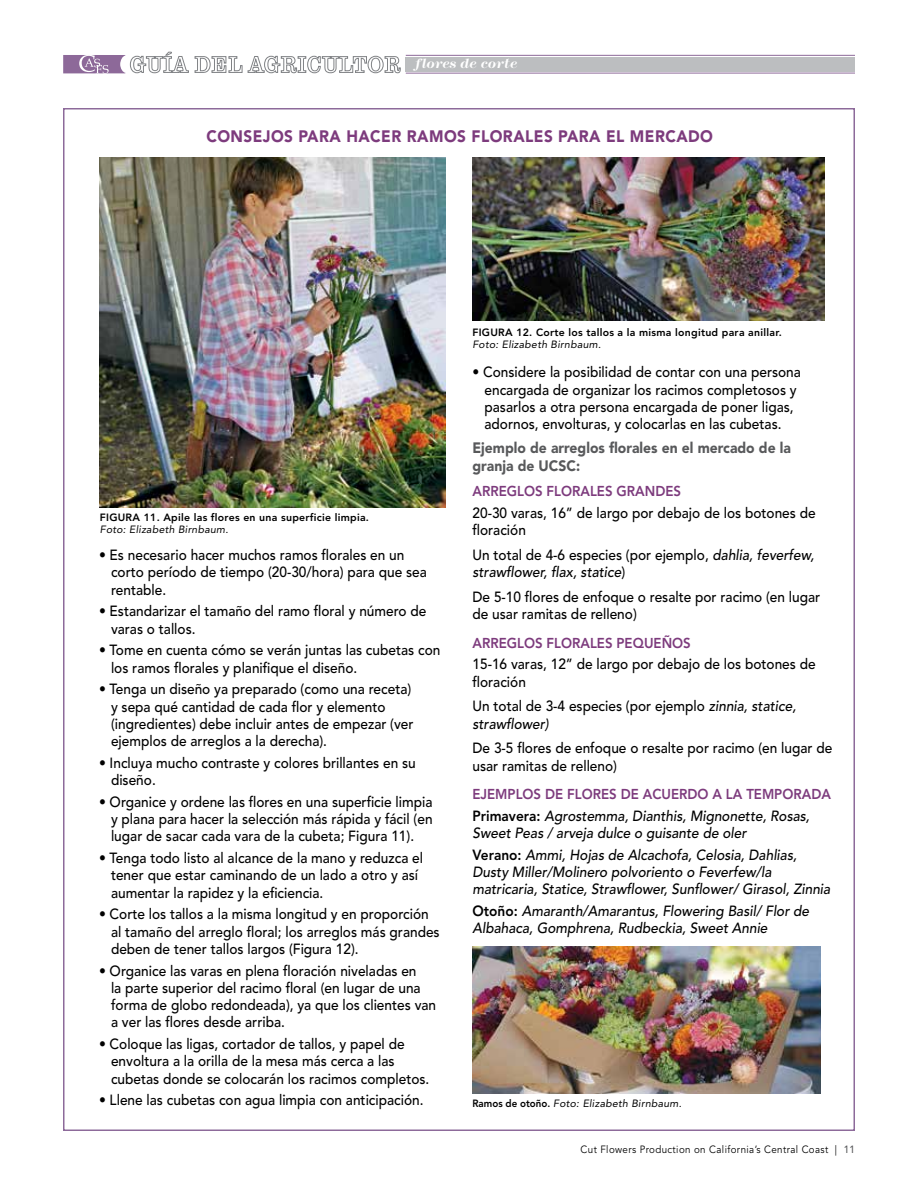
<style>
.page{position:relative;width:918px;height:1188px;background:#fff}
.page>*{position:absolute;margin:0;border:0;box-sizing:border-box;transform-origin:0 0}
.t1{font:900 16.5px "Avenir LT Std";letter-spacing:.03em;color:#7d3b7d;scale:.93 1}
.t2{font:900 15px/18px "Avenir LT Std";color:#58595b;scale:.93 1}
.t3{font:500 14.7px/17.2px "Avenir LT Std";color:#000;scale:.93 1}
.t4{font:italic 500 14.7px/17.2px "Avenir LT Std";color:#000;scale:.93 1}
.t5{font:800 14.25px "Avenir LT Std";color:#7d3b7d;scale:.93 1}
.t6{font:italic 700 13.65px "Modern 216";color:#fff}
.t7{font:800 10.5px "Avenir LT Std";letter-spacing:.025em;color:#000}
.t8{font:italic 10.5px "Avenir LT Std";letter-spacing:.025em;color:#000}
.t9{font:10.5px "Avenir LT Std";letter-spacing:.04em;color:#000;scale:.93 1}
.s1{font-style:normal}
.s2{font-style:italic}
.s3{font-weight:800;font-style:normal}
.s4{font-weight:500;color:#58595b}
</style>
<div class="page">
<hr style="left:406px;top:55px;width:449px;height:1px;background:#8d6999">
<hr style="left:406px;top:73px;width:449px;height:1px;background:#8d6999">
<div style="left:406px;top:57px;width:449px;height:14px;background:#bcbec0"></div>
<svg style="left:63px;top:52px;width:338px;height:22px"></svg>
<img style="left:100px;top:158px;width:346px;height:350px">
<img style="left:472px;top:947px;width:349px;height:146px">
<img style="left:472px;top:158px;width:352px;height:163px">
<p class="t6" style="left:416px;top:56px;width:103px">flores de corte</p>
<p class="t1" style="left:206px;top:126px;width:546px">CONSEJOS PARA HACER RAMOS FLORALES PARA EL MERCADO</p>
<p class="t7" style="left:100px;top:511px;width:271px">FIGURA 11. Apile las flores en una superficie limpia.</p>
<p class="t8" style="left:100px;top:523px;width:130px">Foto: Elizabeth Birnbaum.</p>
<p class="t3" style="left:111px;top:547px;width:341px;text-indent:-12px">• Es necesario hacer muchos ramos florales en un corto período de tiempo (20-30/hora) para que sea rentable.</p>
<p class="t3" style="left:111px;top:603px;width:341px;text-indent:-12px">• Estandarizar el tamaño del ramo floral y número de varas o tallos.</p>
<p class="t3" style="left:111px;top:642px;width:356px;text-indent:-12px">• Tome en cuenta cómo se verán juntas las cubetas con los ramos florales y planifique el diseño.</p>
<p class="t3" style="left:111px;top:681px;width:327px;text-indent:-12px">• Tenga un diseño ya preparado (como una receta) y sepa qué cantidad de cada flor y elemento (ingredientes) debe incluir antes de empezar (ver ejemplos de arreglos a la derecha).</p>
<p class="t3" style="left:111px;top:754px;width:329px;text-indent:-12px">• Incluya mucho contraste y colores brillantes en su diseño.</p>
<p class="t3" style="left:111px;top:793px;width:347px;text-align:justify;text-indent:-12px">• Organice y ordene las flores en una superficie limpia y plana para hacer la selección más rápida y fácil (en lugar de sacar cada vara de la cubeta; Figura 11).</p>
<p class="t3" style="left:111px;top:850px;width:337px;text-indent:-12px">• Tenga todo listo al alcance de la mano y reduzca el tener que estar caminando de un lado a otro y así aumentar la rapidez y la eficiencia.</p>
<p class="t3" style="left:111px;top:906px;width:355px;text-indent:-12px">• Corte los tallos a la misma longitud y en proporción al tamaño del arreglo floral; los arreglos más grandes deben de tener tallos largos (Figura 12).</p>
<p class="t3" style="left:111px;top:962px;width:351px;text-indent:-12px">• Organice las varas en plena floración niveladas en<br>la parte superior del racimo floral (en lugar de una forma de globo redondeada), ya que los clientes van a ver las flores desde arriba.</p>
<p class="t3" style="left:111px;top:1036px;width:344px;text-indent:-12px">• Coloque las ligas, cortador de tallos, y papel de envoltura a la orilla de la mesa más cerca a las cubetas donde se colocarán los racimos completos.</p>
<p class="t3" style="left:99px;top:1092px;width:351px">• Llene las cubetas con agua limpia con anticipación.</p>
<p class="t7" style="left:472px;top:327px;width:311px">FIGURA 12. Corte los tallos a la misma longitud para anillar.</p>
<p class="t8" style="left:472px;top:339px;width:130px">Foto: Elizabeth Birnbaum.</p>
<p class="t3" style="left:472px;top:364px;width:355px;text-align:center">• Considere la posibilidad de contar con una persona encargada de organizar los racimos completosos y pasarlos a otra persona encargada de poner ligas, adornos, envolturas, y colocarlas en las cubetas.</p>
<p class="t2" style="left:472px;top:439px;width:344px">Ejemplo de arreglos florales en el mercado de la granja de UCSC:</p>
<p class="t5" style="left:472px;top:483px;width:226px">ARREGLOS FLORALES GRANDES</p>
<p class="t3" style="left:472px;top:505px;width:371px">20-30 varas, 16” de largo por debajo de los botones de floración</p>
<p class="t4" style="left:472px;top:547px;width:369px"><span class="s1">Un total de 4-6 especies (por ejemplo,</span> dahlia, feverfew, strawflower, flax, statice<span class="s1">)</span></p>
<p class="t3" style="left:472px;top:589px;width:375px">De 5-10 flores de enfoque o resalte por racimo (en lugar de usar ramitas de relleno)</p>
<p class="t5" style="left:472px;top:634px;width:236px">ARREGLOS FLORALES PEQUEÑOS</p>
<p class="t3" style="left:472px;top:656px;width:371px">15-16 varas, 12” de largo por debajo de los botones de floración</p>
<p class="t3" style="left:472px;top:698px;width:350px">Un total de 3-4 especies (por ejemplo <span class="s2">zinnia, statice, strawflower)</span></p>
<p class="t3" style="left:472px;top:740px;width:389px">De 3-5 flores de enfoque o resalte por racimo (en lugar de usar ramitas de relleno)</p>
<p class="t5" style="left:472px;top:785px;width:387px">EJEMPLOS DE FLORES DE ACUERDO A LA TEMPORADA</p>
<p class="t4" style="left:472px;top:807px;width:364px"><span class="s3">Primavera:</span> Agrostemma, Dianthis, Mignonette, Rosas,<br>Sweet Peas / arveja dulce o guisante de oler</p>
<p class="t4" style="left:472px;top:846px;width:386px"><span class="s3">Verano:</span> Ammi, Hojas de Alcachofa, Celosia, Dahlias,<br>Dusty Miller/Molinero polvoriento o Feverfew/la matricaria, Statice, Strawflower, Sunflower/ Girasol, Zinnia</p>
<p class="t4" style="left:472px;top:902px;width:364px"><span class="s3">Otoño:</span> Amaranth/Amarantus, Flowering Basil/ Flor de<br>Albahaca, Gomphrena, Rudbeckia, Sweet Annie</p>
<p class="t8" style="left:472px;top:1097px;width:211px"><span class="s3">Ramos de otoño.</span> Foto: Elizabeth Birnbaum.</p>
<p class="t9" style="left:581px;top:1144px;width:297px">Cut Flowers Production on California’s Central Coast | <span class="s4">11</span></p>
</div>
